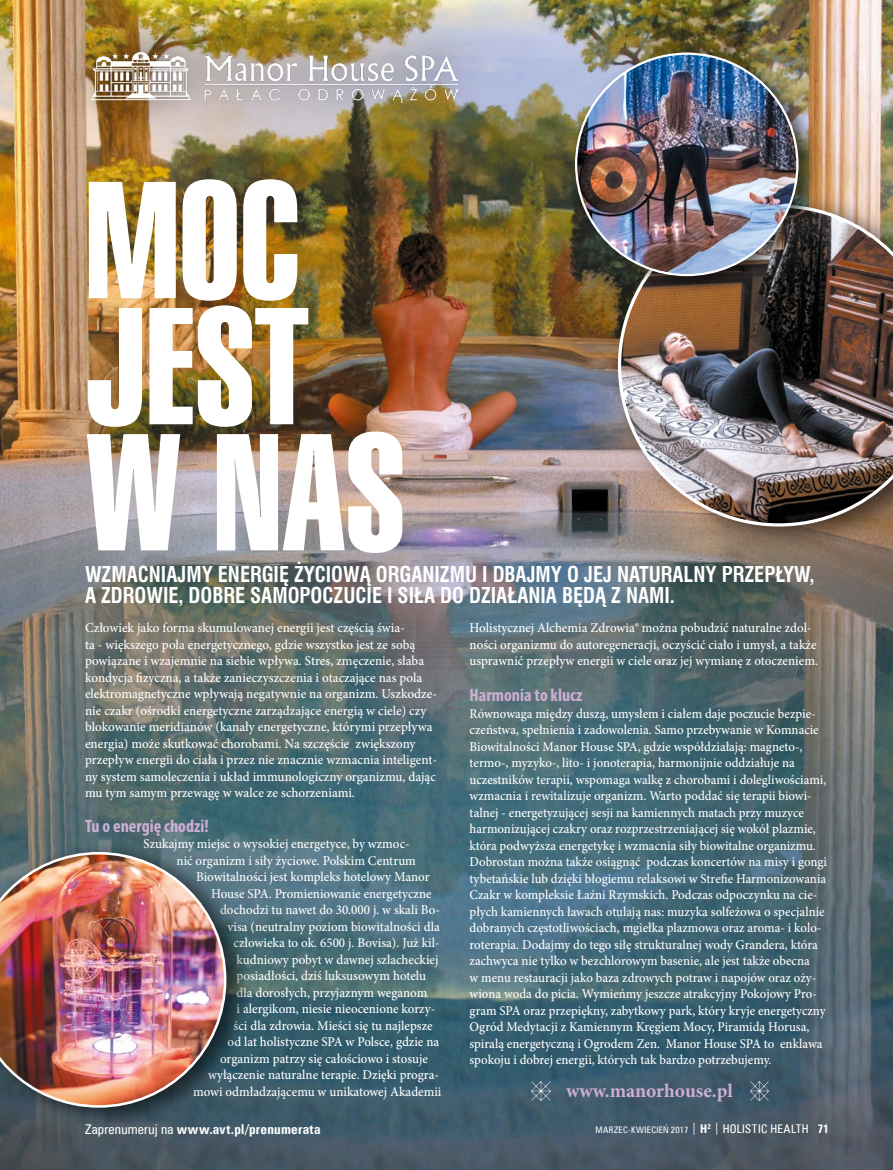
<style>
.page{position:relative;width:893px;height:1170px;background:#fff}
.page>*{position:absolute;margin:0;border:0;box-sizing:border-box;transform-origin:0 0}
.t1{font:161.4px/126px "Swis 911 X Cm EU";color:#fff}
.t2{font:700 21.3px/21.3px "Swis 721 Cn EU";color:#fff;scale:.95 1}
.t3{font:700 19.5px "Minion Pro";color:#cfaed3}
.t4{font:700 condensed 18px "Myriad Pro";color:#cfaed3}
.t5{font:500 13.5px/16.5px "Minion Pro";color:#fff;scale:.95 1}
.t6{font:500 13.5px/16.5px "Minion Pro";color:#fff;scale:.96 1}
.t7{font:500 13.5px/16.5px "Minion Pro";color:#fff}
.t8{font:700 13.5px "Zurich Cn EU";letter-spacing:.015em;color:#fff}
.t9{font:12px "Zurich Cn EU";letter-spacing:.025em;color:#fff}
.t10{font:9px "Zurich Cn EU";letter-spacing:.035em;color:#fff}
.s1{font-size:12px}
.s2{font-weight:700;font-size:12px}
.s3{font-weight:400}
.s4{font-weight:700}
</style>
<div class="page">
<img style="left:0;top:0;width:893px;height:1169px">
<div style="left:56px;top:15px;width:437px;height:124px;background:#000;opacity:.75"></div>
<img style="left:90px;top:53px;width:367px;height:49px">
<div style="left:610px;top:190px;width:283px;height:365px;background:#000;opacity:.6"></div>
<img style="left:618px;top:204px;width:275px;height:322px">
<div style="left:0;top:840px;width:254px;height:289px;background:#000;opacity:.6"></div>
<img style="left:0;top:851px;width:226px;height:256px">
<div style="left:569px;top:42px;width:253px;height:253px;background:#000;opacity:.6"></div>
<img style="left:576px;top:54px;width:221px;height:221px;border-radius:111px">
<img style="left:750px;top:1081px;width:19px;height:19px">
<img style="left:531px;top:1081px;width:19px;height:19px">
<h1 class="t1" style="left:85px;top:180px;width:322px">MOC<br>JEST<br>W NAS</h1>
<h2 class="t2" style="left:85px;top:564px;width:769px">WZMACNIAJMY ENERGIĘ ŻYCIOWĄ ORGANIZMU I DBAJMY O JEJ NATURALNY PRZEPŁYW,<br>A ZDROWIE, DOBRE SAMOPOCZUCIE I SIŁA DO DZIAŁANIA BĘDĄ Z NAMI.</h2>
<p class="t7" style="left:85px;top:619px;width:353px">Człowiek jako forma skumulowanej energii jest częścią świa-<br>ta - większego pola energetycznego, gdzie wszystko jest ze sobą powiązane i wzajemnie na siebie wpływa. Stres, zmęczenie, słaba kondycja fizyczna, a także zanieczyszczenia i otaczające nas pola elektromagnetyczne wpływają negatywnie na organizm. Uszkodze&shy;nie czakr (ośrodki energetyczne zarządzające energią w ciele) czy blokowanie meridianów (kanały energetyczne, którymi przepływa energia) może skutkować chorobami. Na szczęście zwiększony przepływ energii do ciała i przez nie znacznie wzmacnia inteligent&shy;ny system samoleczenia i układ immunologiczny organizmu, dając mu tym samym przewagę w walce ze schorzeniami.</p>
<h3 class="t4" style="left:85px;top:814px;width:125px">Tu o energię chodzi!</h3>
<p class="t6" style="left:144px;top:835px;width:279px">Szukajmy miejsc o wysokiej energetyce, by wzmoc-</p>
<p class="t6" style="left:177px;top:852px;width:251px">nić organizm i siły życiowe. Polskim Centrum</p>
<p class="t6" style="left:196px;top:868px;width:245px">Biowitalności jest kompleks hotelowy Manor</p>
<p class="t6" style="left:211px;top:885px;width:231px">House SPA. Promieniowanie energetyczne</p>
<p class="t6" style="left:220px;top:901px;width:231px">dochodzi tu nawet do 30.000 j. w skali Bo-</p>
<p class="t6" style="left:228px;top:918px;width:223px">visa (neutralny poziom biowitalności dla</p>
<p class="t6" style="left:234px;top:934px;width:216px">człowieka to ok. 6500 j. Bovisa). Już kil-</p>
<p class="t6" style="left:237px;top:951px;width:212px">kudniowy pobyt w dawnej szlacheckiej</p>
<p class="t6" style="left:237px;top:967px;width:199px">posiadłości, dziś luksusowym hotelu</p>
<p class="t6" style="left:237px;top:984px;width:200px">dla dorosłych, przyjaznym weganom</p>
<p class="t6" style="left:237px;top:1000px;width:209px">i alergikom, niesie nieocenione korzy-</p>
<p class="t6" style="left:234px;top:1017px;width:209px">ści dla zdrowia. Mieści się tu najlepsze</p>
<p class="t6" style="left:228px;top:1033px;width:222px">od lat holistyczne SPA w Polsce, gdzie na</p>
<p class="t6" style="left:220px;top:1050px;width:218px">organizm patrzy się całościowo i stosuje</p>
<p class="t6" style="left:208px;top:1066px;width:242px">wyłączenie naturalne terapie. Dzięki progra-</p>
<p class="t6" style="left:193px;top:1083px;width:260px">mowi odmładzającemu w unikatowej Akademii</p>
<p class="t6" style="left:470px;top:619px;width:364px">Holistycznej Alchemia Zdrowia® można pobudzić naturalne zdol&shy;ności organizmu do autoregeneracji, oczyścić ciało i umysł, a także usprawnić przepływ energii w ciele oraz jej wymianę z otoczeniem.</p>
<h3 class="t4" style="left:470px;top:683px;width:114px">Harmonia to klucz</h3>
<p class="t5" style="left:470px;top:705px;width:378px">Równowaga między duszą, umysłem i ciałem daje poczucie bezpie&shy;czeństwa, spełnienia i zadowolenia. Samo przebywanie w Komnacie Biowitalności Manor House SPA, gdzie współdziałają: magneto-, termo-, myzyko-, lito- i jonoterapia, harmonijnie oddziałuje na uczestników terapii, wspomaga walkę z chorobami i dolegliwościami, wzmacnia i rewitalizuje organizm. Warto poddać się terapii biowi&shy;talnej - energetyzującej sesji na kamiennych matach przy muzyce harmonizującej czakry oraz rozprzestrzeniającej się wokół plazmie, która podwyższa energetykę i wzmacnia siły biowitalne organizmu.<br>Dobrostan można także osiągnąć podczas koncertów na misy i gongi tybetańskie lub dzięki błogiemu relaksowi w Strefie Harmonizowania Czakr w kompleksie Łaźni Rzymskich. Podczas odpoczynku na cie&shy;płych kamiennych ławach otulają nas: muzyka solfeżowa o specjalnie dobranych częstotliwościach, mgiełka plazmowa oraz aroma- i kolo&shy;roterapia. Dodajmy do tego siłę strukturalnej wody Grandera, która zachwyca nie tylko w bezchlorowym basenie, ale jest także obecna<br>w menu restauracji jako baza zdrowych potraw i napojów oraz oży&shy;wiona woda do picia. Wymieńmy jeszcze atrakcyjny Pokojowy Pro&shy;gram SPA oraz przepiękny, zabytkowy park, który kryje energetyczny Ogród Medytacji z Kamiennym Kręgiem Mocy, Piramidą Horusa, spiralą energetyczną i Ogrodem Zen. Manor House SPA to enklawa spokoju i dobrej energii, których tak bardzo potrzebujemy.</p>
<h3 class="t3" style="left:566px;top:1077px;width:168px">www.manorhouse.pl</h3>
<p class="t10" style="left:595px;top:1124px;width:117px">MARZEC-KWIECIEŃ 2017 <span class="s1">|</span> <span class="s2">H</span><sup>2</sup></p>
<p class="t8" style="left:85px;top:1120px;width:237px"><span class="s3">Zaprenumeruj na</span> www.avt.pl/prenumerata</p>
<p class="t9" style="left:714px;top:1121px;width:117px">| HOLISTIC HEALTH <span class="s4">71</span></p>
</div>
